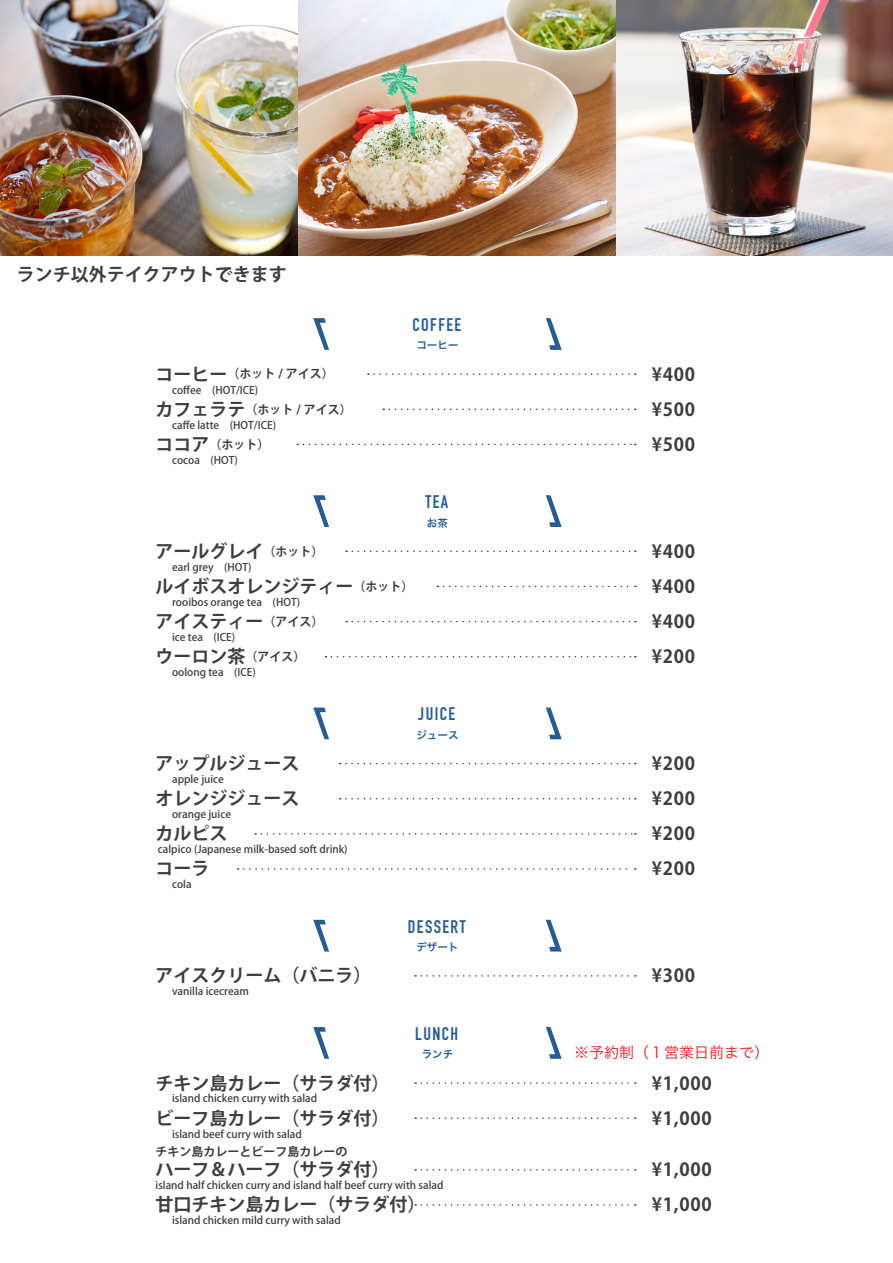
<style>
.page{position:relative;width:893px;height:1263px;background:#fff}
.page>*{position:absolute;margin:0;border:0;box-sizing:border-box;transform-origin:0 0}
.t1{font:700 18px "Koz Go Pro";color:#3e3e3f}
.t2{font:700 18px "DIN Condensed";letter-spacing:.08em;color:#255d93}
.t3{font:15px "Hira Kaku Pro W3";color:#ee1d23}
.t4{font:700 12px "Koz Go Pro";color:#3e3e3f}
.t5{font:500 10.5px "Koz Go Pro";color:#3e3e3f}
.t6{font:10.5px "Hira Kaku Pro W6";color:#255d93}
.s1{font-size:18px}
.s2{font-size:12px}
</style>
<div class="page">
<svg style="left:313px;top:318px;width:16px;height:32px"></svg>
<svg style="left:546px;top:318px;width:16px;height:32px"></svg>
<svg style="left:368px;top:373px;width:268px;height:2px"></svg>
<svg style="left:383px;top:408px;width:253px;height:2px"></svg>
<svg style="left:297px;top:444px;width:339px;height:1px"></svg>
<svg style="left:313px;top:495px;width:16px;height:32px"></svg>
<svg style="left:546px;top:495px;width:16px;height:32px"></svg>
<svg style="left:346px;top:550px;width:290px;height:2px"></svg>
<svg style="left:437px;top:586px;width:199px;height:1px"></svg>
<svg style="left:346px;top:621px;width:290px;height:1px"></svg>
<svg style="left:325px;top:656px;width:311px;height:1px"></svg>
<svg style="left:313px;top:707px;width:16px;height:32px"></svg>
<svg style="left:546px;top:707px;width:16px;height:32px"></svg>
<svg style="left:340px;top:763px;width:296px;height:1px"></svg>
<svg style="left:340px;top:798px;width:296px;height:1px"></svg>
<svg style="left:255px;top:833px;width:381px;height:2px"></svg>
<svg style="left:238px;top:868px;width:398px;height:2px"></svg>
<svg style="left:313px;top:920px;width:16px;height:31px"></svg>
<svg style="left:546px;top:920px;width:16px;height:31px"></svg>
<svg style="left:415px;top:975px;width:221px;height:2px"></svg>
<svg style="left:313px;top:1027px;width:16px;height:32px"></svg>
<svg style="left:546px;top:1027px;width:16px;height:32px"></svg>
<svg style="left:415px;top:1082px;width:221px;height:2px"></svg>
<svg style="left:415px;top:1204px;width:221px;height:2px"></svg>
<svg style="left:415px;top:1117px;width:221px;height:2px"></svg>
<svg style="left:415px;top:1169px;width:221px;height:1px"></svg>
<img style="left:0;top:0;width:893px;height:255px">
<h1 class="t1" style="left:17px;top:262px;width:272px">ランチ以外テイクアウトできます</h1>
<h1 class="t2" style="left:412px;top:312px;width:50px">COFFEE</h1>
<p class="t6" style="left:416px;top:336px;width:43px">コーヒー</p>
<p class="t4" style="left:156px;top:366px;width:180px"><span class="s1">コーヒー</span>（ホット / アイス）</p>
<p class="t5" style="left:172px;top:383px;width:88px">coffee　(HOT/ICE)</p>
<h1 class="t1" style="left:652px;top:362px;width:45px">¥400</h1>
<p class="t4" style="left:156px;top:401px;width:198px"><span class="s1">カフェラテ</span>（ホット / アイス）</p>
<p class="t5" style="left:172px;top:418px;width:106px">caffe latte　(HOT/ICE)</p>
<h1 class="t1" style="left:652px;top:398px;width:45px">¥500</h1>
<p class="t4" style="left:156px;top:436px;width:116px"><span class="s1">ココア</span>（ホット）</p>
<p class="t5" style="left:172px;top:453px;width:67px">cocoa　(HOT)</p>
<h1 class="t1" style="left:652px;top:433px;width:45px">¥500</h1>
<h1 class="t2" style="left:425px;top:490px;width:24px">TEA</h1>
<p class="t6" style="left:427px;top:513px;width:22px">お茶</p>
<h1 class="t1" style="left:156px;top:540px;width:170px">アールグレイ<span class="s2">（ホット）</span></h1>
<p class="t5" style="left:172px;top:560px;width:81px">earl grey　(HOT)</p>
<h1 class="t1" style="left:652px;top:540px;width:45px">¥400</h1>
<h1 class="t1" style="left:156px;top:575px;width:260px">ルイボスオレンジティー<span class="s2">（ホット）</span></h1>
<p class="t5" style="left:172px;top:595px;width:129px">rooibos orange tea　(HOT)</p>
<h1 class="t1" style="left:652px;top:575px;width:45px">¥400</h1>
<h1 class="t1" style="left:156px;top:610px;width:170px">アイスティー<span class="s2">（アイス）</span></h1>
<p class="t5" style="left:172px;top:630px;width:65px">ice tea　(ICE)</p>
<h1 class="t1" style="left:652px;top:610px;width:45px">¥400</h1>
<h1 class="t1" style="left:156px;top:645px;width:152px">ウーロン茶<span class="s2">（アイス）</span></h1>
<p class="t5" style="left:172px;top:665px;width:85px">oolong tea　(ICE)</p>
<h1 class="t1" style="left:652px;top:645px;width:45px">¥200</h1>
<h1 class="t2" style="left:418px;top:702px;width:39px">JUICE</h1>
<p class="t6" style="left:416px;top:725px;width:43px">ジュース</p>
<h1 class="t1" style="left:156px;top:752px;width:146px">アップルジュース</h1>
<p class="t5" style="left:172px;top:772px;width:53px">apple juice</p>
<h1 class="t1" style="left:652px;top:752px;width:45px">¥200</h1>
<h1 class="t1" style="left:156px;top:787px;width:146px">オレンジジュース</h1>
<p class="t5" style="left:172px;top:807px;width:60px">orange juice</p>
<h1 class="t1" style="left:652px;top:787px;width:45px">¥200</h1>
<h1 class="t1" style="left:156px;top:822px;width:74px">カルピス</h1>
<p class="t5" style="left:158px;top:843px;width:191px">calpico (Japanese milk-based soft drink)</p>
<h1 class="t1" style="left:652px;top:822px;width:45px">¥200</h1>
<h1 class="t1" style="left:156px;top:857px;width:55px">コーラ</h1>
<p class="t5" style="left:172px;top:878px;width:21px">cola</p>
<h1 class="t1" style="left:652px;top:857px;width:45px">¥200</h1>
<h1 class="t2" style="left:408px;top:914px;width:59px">DESSERT</h1>
<p class="t6" style="left:416px;top:937px;width:43px">デザート</p>
<h1 class="t1" style="left:156px;top:964px;width:218px">アイスクリーム（バニラ）</h1>
<p class="t5" style="left:172px;top:985px;width:78px">vanilla icecream</p>
<h1 class="t1" style="left:652px;top:964px;width:45px">¥300</h1>
<h1 class="t1" style="left:156px;top:1071px;width:236px">チキン島カレー（サラダ付）</h1>
<p class="t5" style="left:172px;top:1092px;width:147px">island chicken curry with salad</p>
<h1 class="t1" style="left:156px;top:1106px;width:236px">ビーフ島カレー（サラダ付）</h1>
<p class="t5" style="left:172px;top:1127px;width:131px">island beef curry with salad</p>
<h1 class="t2" style="left:415px;top:1021px;width:45px">LUNCH</h1>
<p class="t6" style="left:422px;top:1045px;width:33px">ランチ</p>
<h2 class="t3" style="left:574px;top:1039px;width:197px">※予約制（１営業日前まで）</h2>
<h1 class="t1" style="left:652px;top:1071px;width:61px">¥1,000</h1>
<h1 class="t1" style="left:652px;top:1106px;width:61px">¥1,000</h1>
<p class="t4" style="left:156px;top:1144px;width:194px">チキン島カレーとビーフ島カレーの</p>
<h1 class="t1" style="left:156px;top:1158px;width:236px">ハーフ＆ハーフ（サラダ付）</h1>
<p class="t5" style="left:156px;top:1179px;width:289px">island half chicken curry and island half beef curry with salad</p>
<h1 class="t1" style="left:156px;top:1193px;width:272px">甘口チキン島カレー（サラダ付）</h1>
<p class="t5" style="left:172px;top:1214px;width:170px">island chicken mild curry with salad</p>
<h1 class="t1" style="left:652px;top:1158px;width:61px">¥1,000</h1>
<h1 class="t1" style="left:652px;top:1193px;width:61px">¥1,000</h1>
</div>
